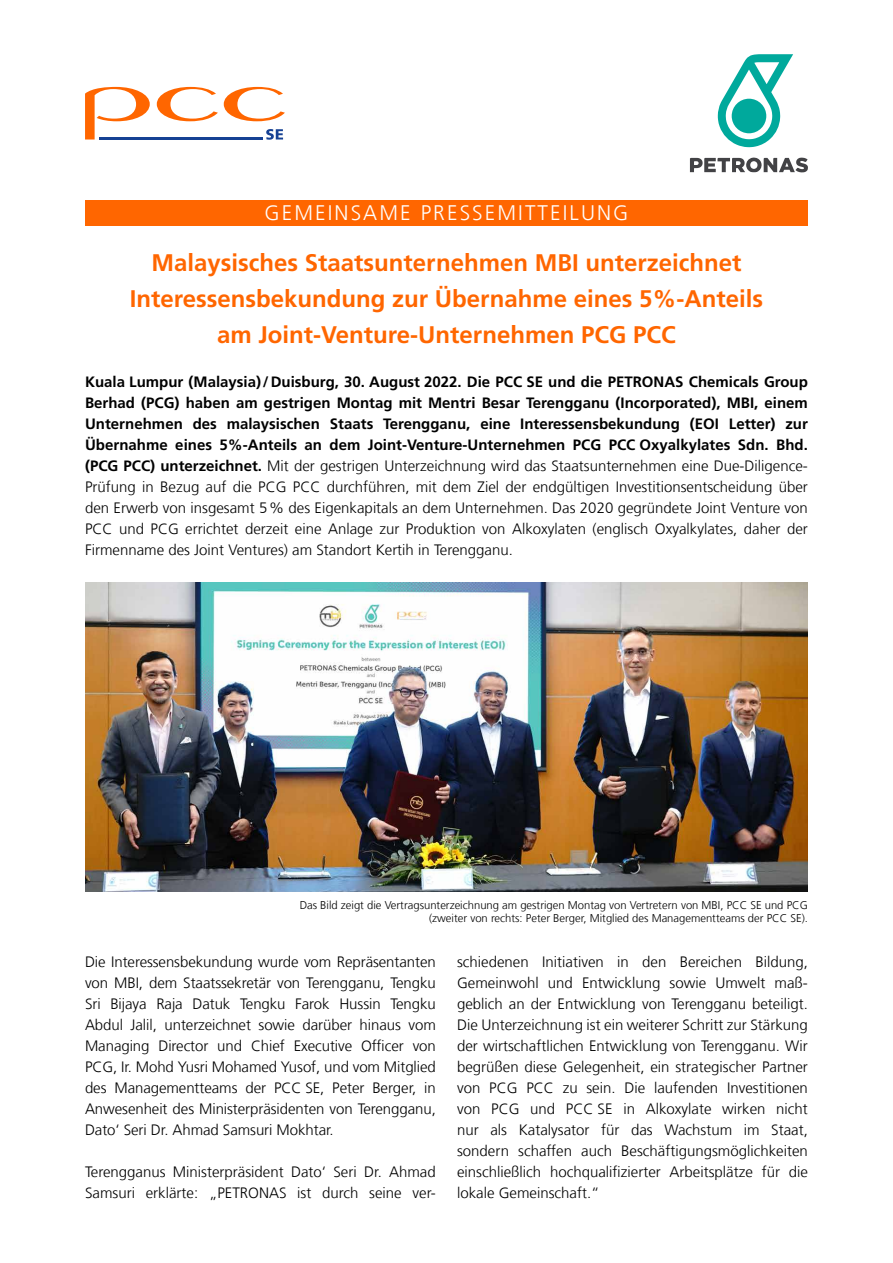
<style>
.page{position:relative;width:893px;height:1263px;background:#fff}
.page>*{position:absolute;margin:0;border:0;box-sizing:border-box;transform-origin:0 0}
.t1{font:700 24px/36px "Frutiger LT Com";color:#f60;text-align:center}
.t2{font:300 21px "Frutiger LT Com";letter-spacing:.1em;color:#fff}
.t3{font:300 15px/21px "Frutiger LT Com";color:#000;text-align:justify}
.t4{font:300 11.25px/13.5px "Frutiger LT Com";color:#000;text-align:right}
.s1{font-weight:700}
</style>
<div class="page">
<svg style="left:718px;top:54px;width:75px;height:93px"></svg>
<svg style="left:690px;top:157px;width:118px;height:15px"></svg>
<div style="left:732px;top:99px;width:34px;height:34px;background:#00a99c;border-radius:50%"></div>
<svg style="left:224px;top:87px;width:61px;height:34px"></svg>
<svg style="left:157px;top:87px;width:61px;height:34px"></svg>
<svg style="left:85px;top:87px;width:65px;height:53px"></svg>
<svg style="left:266px;top:129px;width:17px;height:11px"></svg>
<hr style="left:99px;top:137px;width:163px;height:3px;background:#164194">
<div style="left:85px;top:200px;width:723px;height:25px;background:#f60"></div>
<img style="left:85px;top:583px;width:723px;height:309px">
<h2 class="t2" style="left:265px;top:200px;width:365px">GEMEINSAME PRESSEMITTEILUNG</h2>
<h1 class="t1" style="left:130px;top:245px;width:635px">Malaysisches Staatsunternehmen MBI unterzeichnet<br>Interessensbekundung zur Übernahme eines 5%-Anteils am Joint-Venture-Unternehmen PCG PCC</h1>
<p class="t3" style="left:85px;top:372px;width:724px"><span class="s1">Kuala Lumpur (Malaysia)/Duisburg, 30. August 2022. Die PCC SE und die PETRONAS Chemicals Group Berhad (PCG) haben am gestrigen Montag mit Mentri Besar Terengganu (Incorporated), MBI, einem Unternehmen des malaysischen Staats Terengganu, eine Interessensbekundung (EOI Letter) zur Übernahme eines 5%-Anteils an dem Joint-Venture-Unternehmen PCG PCC Oxyalkylates Sdn. Bhd. (PCG PCC) unterzeichnet.</span> Mit der gestrigen Unterzeichnung wird das Staatsunternehmen eine Due-Diligence-Prüfung in Bezug auf die PCG PCC durchführen, mit dem Ziel der endgültigen Investitionsentscheidung über den Erwerb von insgesamt 5% des Eigenkapitals an dem Unternehmen. Das 2020 gegründete Joint Venture von PCC und PCG errichtet derzeit eine Anlage zur Produktion von Alkoxylaten (englisch Oxyalkylates, daher der Firmenname des Joint Ventures) am Standort Kertih in Terengganu.</p>
<p class="t4" style="left:300px;top:898px;width:510px">Das Bild zeigt die Vertragsunterzeichnung am gestrigen Montag von Vertretern von MBI, PCC SE und PCG (zweiter von rechts: Peter Berger, Mitglied des Managementteams der PCC SE).</p>
<p class="t3" style="left:85px;top:951px;width:352px">Die Interessensbekundung wurde vom Repräsentanten von MBI, dem Staatssekretär von Terengganu, Tengku Sri Bijaya Raja Datuk Tengku Farok Hussin Tengku Abdul Jalil, unterzeichnet sowie darüber hinaus vom Managing Director und Chief Executive Officer von PCG, Ir. Mohd Yusri Mohamed Yusof, und vom Mitglied des Managementteams der PCC SE, Peter Berger, in Anwesenheit des Ministerpräsidenten von Terengganu, Dato‘ Seri Dr. Ahmad Samsuri Mokhtar.</p>
<p class="t3" style="left:85px;top:1161px;width:352px">Terengganus Ministerpräsident Dato‘ Seri Dr. Ahmad<br>Samsuri erklärte: „PETRONAS ist durch seine ver-</p>
<p class="t3" style="left:457px;top:951px;width:352px">schiedenen Initiativen in den Bereichen Bildung, Gemeinwohl und Entwicklung sowie Umwelt maß&shy;geblich an der Entwicklung von Terengganu beteiligt.<br>Die Unterzeichnung ist ein weiterer Schritt zur Stärkung der wirtschaftlichen Entwicklung von Terengganu. Wir begrüßen diese Gelegenheit, ein strategischer Partner von PCG PCC zu sein. Die laufenden Investitionen von PCG und PCC SE in Alkoxylate wirken nicht nur als Katalysator für das Wachstum im Staat, sondern schaffen auch Beschäftigungsmöglichkeiten einschließlich hochqualifizierter Arbeitsplätze für die lokale Gemeinschaft.“</p>
</div>
